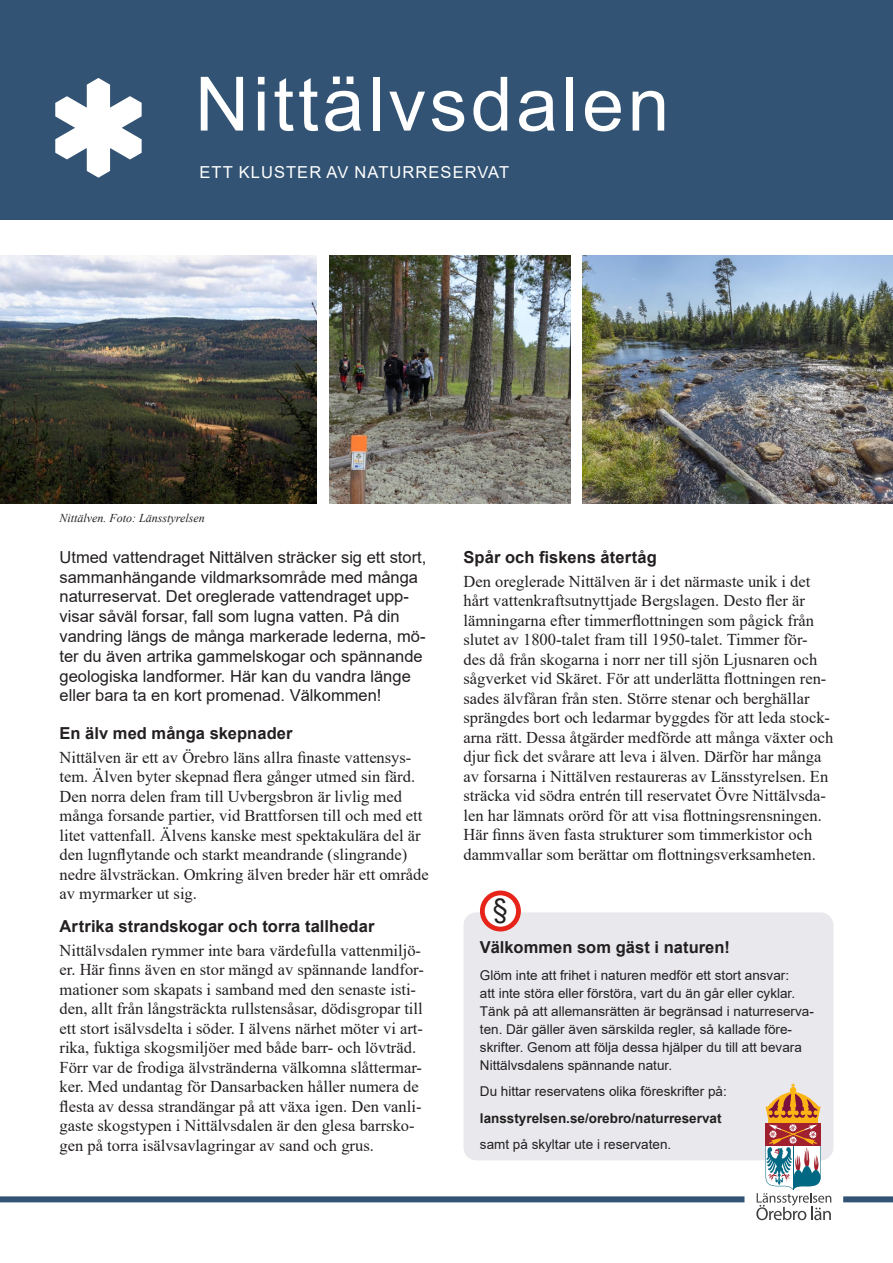
<style>
.page{position:relative;width:893px;height:1263px;background:#fff}
.page>*{position:absolute;margin:0;border:0;box-sizing:border-box;transform-origin:0 0}
.Rubrik_Reservatsnamn{font:75px "Arial";letter-spacing:.05em;color:#fff}
.t1{font:27px "Arial";color:#231f20}
.Brödtext{font:16.5px/19.5px "Times New Roman";color:#231f20}
.Ingress{font:16.5px/19.8px "Arial";color:#231f20}
.Mellanrubrik{font:700 16.5px "Arial";letter-spacing:.005em;color:#231f20}
.Naturreservat_i_Öreb{font:16.5px "Arial";letter-spacing:.065em;color:#fff}
.Brödtext_faktaruta{font:13.5px/18px "Arial";color:#231f20}
.Brödtext_faktaruta-2{font:700 13.5px "Arial";color:#231f20}
.Bildtext{font:italic 12px "Times New Roman";color:#231f20}
</style>
<div class="page">
<div style="left:463px;top:912px;width:370px;height:248px;background:#e9e9ed;border-radius:13px"></div>
<div style="left:0;top:1196px;width:744px;height:6px;background:#325373"></div>
<div style="left:0;top:0;width:893px;height:220px;background:#325373"></div>
<svg style="left:55px;top:78px;width:87px;height:100px"></svg>
<img style="left:0;top:255px;width:317px;height:249px">
<img style="left:329px;top:255px;width:241px;height:249px">
<img style="left:583px;top:255px;width:310px;height:249px">
<div style="left:843px;top:1196px;width:50px;height:6px;background:#325373"></div>
<div style="left:482px;top:893px;width:36px;height:36px;background:#fff;border-radius:50%"></div>
<div style="left:480px;top:890px;width:41px;height:41px;border:5px solid #e72419;border-radius:50%"></div>
<svg style="left:756px;top:1083px;width:75px;height:137px"></svg>
<h1 class="Rubrik_Reservatsnamn" style="left:195px;top:53px;width:476px">Nittälvsdalen</h1>
<h1 class="Naturreservat_i_Öreb" style="left:200px;top:161px;width:311px">ETT KLUSTER AV NATURRESERVAT</h1>
<p class="Bildtext" style="left:60px;top:509px;width:147px">Nittälven. Foto: Länsstyrelsen</p>
<p class="Ingress" style="left:60px;top:547px;width:368px">Utmed vattendraget Nittälven sträcker sig ett stort, sammanhängande vildmarksområde med många naturreservat. Det oreglerade vattendraget upp&shy;visar såväl forsar, fall som lugna vatten. På din vandring längs de många markerade lederna, mö&shy;ter du även artrika gammelskogar och spännande geologiska landformer. Här kan du vandra länge eller bara ta en kort promenad. Välkommen!</p>
<h2 class="Mellanrubrik" style="left:60px;top:722px;width:235px">En älv med många skepnader</h2>
<p class="Brödtext" style="left:60px;top:747px;width:371px">Nittälven är ett av Örebro läns allra finaste vattensys&shy;tem. Älven byter skepnad flera gånger utmed sin färd.<br>Den norra delen fram till Uvbergsbron är livlig med många forsande partier, vid Brattforsen till och med ett litet vattenfall. Älvens kanske mest spektakulära del är den lugnflytande och starkt meandrande (slingrande) nedre älvsträckan. Omkring älven breder här ett område av myrmarker ut sig.</p>
<h2 class="Mellanrubrik" style="left:60px;top:914px;width:316px">Artrika strandskogar och torra tallhedar</h2>
<p class="Brödtext" style="left:60px;top:940px;width:366px">Nittälvsdalen rymmer inte bara värdefulla vattenmiljö&shy;er. Här finns även en stor mängd av spännande landfor&shy;mationer som skapats i samband med den senaste isti&shy;den, allt från långsträckta rullstensåsar, dödisgropar till ett stort isälvsdelta i söder. I älvens närhet möter vi art&shy;rika, fuktiga skogsmiljöer med både barr- och lövträd.<br>Förr var de frodiga älvstränderna välkomna slåttermar&shy;ker. Med undantag för Dansarbacken håller numera de flesta av dessa strandängar på att växa igen. Den vanli&shy;gaste skogstypen i Nittälvsdalen är den glesa barrsko&shy;gen på torra isälvsavlagringar av sand och grus.</p>
<h2 class="Mellanrubrik" style="left:463px;top:545px;width:195px">Spår och fiskens återtåg</h2>
<p class="Brödtext" style="left:463px;top:571px;width:371px">Den oreglerade Nittälven är i det närmaste unik i det hårt vattenkraftsutnyttjade Bergslagen. Desto fler är lämningarna efter timmerflottningen som pågick från slutet av 1800-talet fram till 1950-talet. Timmer för&shy;des då från skogarna i norr ner till sjön Ljusnaren och sågverket vid Skäret. För att underlätta flottningen ren&shy;sades älvfåran från sten. Större stenar och berghällar sprängdes bort och ledarmar byggdes för att leda stock&shy;arna rätt. Dessa åtgärder medförde att många växter och djur fick det svårare att leva i älven. Därför har många av forsarna i Nittälven restaureras av Länsstyrelsen. En sträcka vid södra entrén till reservatet Övre Nittälvsda&shy;len har lämnats orörd för att visa flottningsrensningen.<br>Här finns även fasta strukturer som timmerkistor och dammvallar som berättar om flottningsverksamheten.</p>
<h2 class="t1" style="left:493px;top:890px;width:17px">§</h2>
<h2 class="Mellanrubrik" style="left:480px;top:936px;width:251px">Välkommen som gäst i naturen!</h2>
<p class="Brödtext_faktaruta" style="left:480px;top:966px;width:335px">Glöm inte att frihet i naturen medför ett stort ansvar:<br>att inte störa eller förstöra, vart du än går eller cyklar.<br>Tänk på att allemansrätten är begränsad i naturreserva&shy;ten. Där gäller även särskilda regler, så kallade före&shy;skrifter. Genom att följa dessa hjälper du till att bevara Nittälvsdalens spännande natur.</p>
<p class="Brödtext_faktaruta" style="left:480px;top:1082px;width:248px">Du hittar reservatens olika föreskrifter på:</p>
<p class="Brödtext_faktaruta-2" style="left:480px;top:1108px;width:243px">lansstyrelsen.se/orebro/naturreservat</p>
<p class="Brödtext_faktaruta" style="left:480px;top:1135px;width:193px">samt på skyltar ute i reservaten.</p>
</div>
